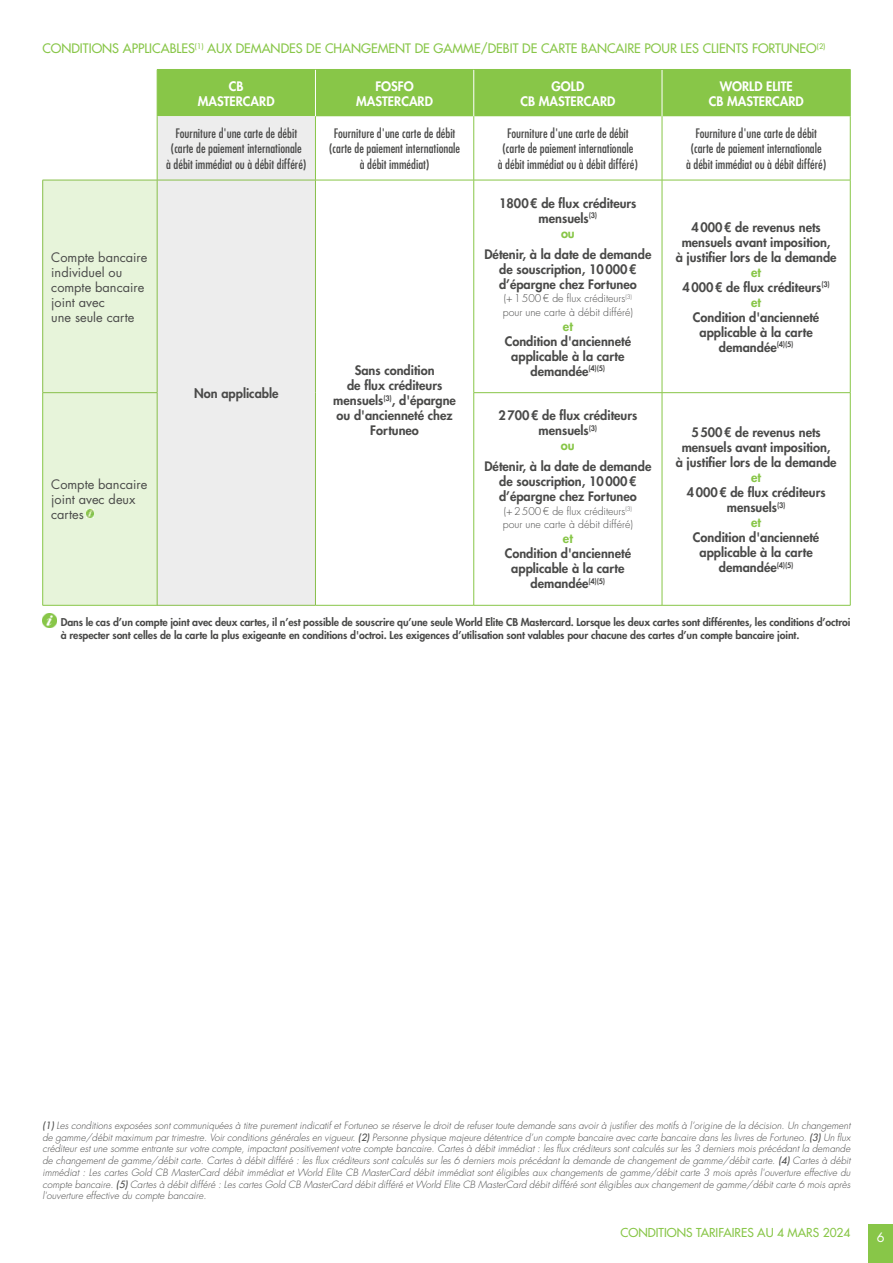
<style>
.page{position:relative;width:893px;height:1263px;background:#fff}
.page>*{position:absolute;margin:0;border:0;box-sizing:border-box;transform-origin:0 0}
.t1{font:800 12.75px/15px "Futura Std";color:#4a4a49;text-align:center}
.t2{font:condensed 12.75px/15.3px "Futura Std";color:#4a4a49;text-align:center}
.t3{font:500 12.75px "Futura Std";color:#88c648}
.t4{font:12.75px/15px "Futura Std";color:#4a4a49}
.t5{font:800 12.75px/15.3px "Futura Std";color:#fff;text-align:center}
.t6{font:800 12.75px "Futura Std";color:#88c648}
.t7{font:12.75px "Futura Std";color:#fff}
.t8{font:500 12px "Futura Std";color:#88c648}
.t9{font:800 10.5px/13.5px "Futura Std";letter-spacing:-.01em;color:#4a4a49}
.t10{font:300 10.5px/13.5px "Futura Std";color:#4a4a49}
.t11{font:italic 300 9.75px/11.7px "Futura Std";color:#4a4a49;text-align:justify}
.s1{color:#88c648}
.s2{font-weight:500}
</style>
<div class="page">
<div style="left:869px;top:1225px;width:24px;height:38px;background:#88c648"></div>
<div style="left:158px;top:70px;width:692px;height:46px;background:#88c648"></div>
<div style="left:157px;top:116px;width:158px;height:489px;background:#ededed"></div>
<div style="left:43px;top:181px;width:114px;height:424px;background:#e7f4da"></div>
<hr style="left:157px;top:70px;width:1px;height:46px;background:#88c648">
<hr style="left:157px;top:116px;width:1px;height:64px;background:#88c648">
<hr style="left:43px;top:180px;width:114px;height:1px;background:#88bf4b">
<hr style="left:42px;top:180px;width:1px;height:212px;background:#88bf4b">
<hr style="left:43px;top:392px;width:114px;height:1px;background:#88bf4b">
<hr style="left:157px;top:180px;width:158px;height:1px;background:#88bf4b">
<hr style="left:157px;top:180px;width:1px;height:212px;background:#88bf4b">
<hr style="left:315px;top:180px;width:1px;height:213px;background:#88bf4b">
<hr style="left:157px;top:393px;width:1px;height:212px;background:#88bf4b">
<hr style="left:315px;top:393px;width:1px;height:212px;background:#88bf4b">
<hr style="left:157px;top:605px;width:159px;height:1px;background:#88bf4b">
<hr style="left:315px;top:70px;width:1px;height:46px;background:#fff">
<hr style="left:473px;top:70px;width:1px;height:46px;background:#fff">
<hr style="left:662px;top:70px;width:1px;height:46px;background:#fff">
<hr style="left:157px;top:69px;width:158px;height:1px;background:#88c648">
<hr style="left:315px;top:69px;width:159px;height:1px;background:#88c648">
<hr style="left:474px;top:69px;width:188px;height:1px;background:#88c648">
<hr style="left:662px;top:69px;width:188px;height:1px;background:#88c648">
<hr style="left:850px;top:70px;width:1px;height:46px;background:#88c648">
<hr style="left:850px;top:116px;width:1px;height:64px;background:#88c648">
<hr style="left:850px;top:180px;width:1px;height:212px;background:#88c648">
<hr style="left:42px;top:393px;width:1px;height:212px;background:#88c648">
<hr style="left:850px;top:393px;width:1px;height:212px;background:#88c648">
<hr style="left:315px;top:116px;width:1px;height:64px;background:#88c648">
<hr style="left:473px;top:116px;width:1px;height:64px;background:#88c648">
<hr style="left:662px;top:116px;width:1px;height:64px;background:#88c648">
<hr style="left:473px;top:180px;width:1px;height:212px;background:#88c648">
<hr style="left:662px;top:180px;width:1px;height:212px;background:#88c648">
<hr style="left:474px;top:392px;width:188px;height:1px;background:#88c648">
<hr style="left:473px;top:393px;width:1px;height:212px;background:#88c648">
<hr style="left:662px;top:392px;width:188px;height:1px;background:#88c648">
<hr style="left:662px;top:393px;width:1px;height:212px;background:#88c648">
<hr style="left:315px;top:180px;width:159px;height:1px;background:#88c648">
<hr style="left:474px;top:180px;width:188px;height:1px;background:#88c648">
<hr style="left:662px;top:180px;width:188px;height:1px;background:#88c648">
<hr style="left:43px;top:605px;width:114px;height:1px;background:#88c648">
<hr style="left:316px;top:605px;width:158px;height:1px;background:#88c648">
<hr style="left:474px;top:605px;width:188px;height:1px;background:#88c648">
<hr style="left:662px;top:605px;width:188px;height:1px;background:#88c648">
<img style="left:43px;top:613px;width:13px;height:14px">
<svg style="left:86px;top:510px;width:8px;height:7px"></svg>
<h1 class="t3" style="left:43px;top:40px;width:784px">CONDITIONS APPLICABLES<sup>(1)</sup> AUX DEMANDES DE CHANGEMENT DE GAMME/DEBIT DE CARTE BANCAIRE POUR LES CLIENTS FORTUNEO<sup>(2)</sup></h1>
<h1 class="t5" style="left:198px;top:78px;width:78px">CB<br>MASTERCARD</h1>
<h1 class="t5" style="left:356px;top:78px;width:78px">FOSFO<br>MASTERCARD</h1>
<h1 class="t5" style="left:520px;top:78px;width:97px">GOLD<br>CB MASTERCARD</h1>
<h1 class="t5" style="left:709px;top:78px;width:97px">WORLD ELITE<br>CB MASTERCARD</h1>
<h1 class="t2" style="left:166px;top:126px;width:142px">Fourniture d'une carte de débit (carte de paiement internationale<br>à débit immédiat ou à débit différé)</h1>
<h1 class="t2" style="left:329px;top:126px;width:132px">Fourniture d'une carte de débit (carte de paiement internationale à débit immédiat)</h1>
<h1 class="t2" style="left:498px;top:126px;width:142px">Fourniture d'une carte de débit (carte de paiement internationale<br>à débit immédiat ou à débit différé)</h1>
<h1 class="t2" style="left:686px;top:126px;width:142px">Fourniture d'une carte de débit (carte de paiement internationale<br>à débit immédiat ou à débit différé)</h1>
<h1 class="t4" style="left:51px;top:250px;width:98px">Compte bancaire individuel ou compte bancaire joint avec<br>une seule carte</h1>
<h1 class="t4" style="left:51px;top:477px;width:98px">Compte bancaire joint avec deux cartes</h1>
<h1 class="t1" style="left:194px;top:386px;width:86px">Non applicable</h1>
<h1 class="t1" style="left:333px;top:363px;width:124px">Sans condition<br>de flux créditeurs mensuels<sup>(3)</sup>, d'épargne ou d'ancienneté chez<br>Fortuneo</h1>
<h1 class="t1" style="left:499px;top:195px;width:139px">1800€ de flux créditeurs mensuels<sup>(3)<br></sup><span class="s1">ou</span></h1>
<h1 class="t1" style="left:484px;top:246px;width:168px">Détenir, à la date de demande de souscription, 10000€ d’épargne chez Fortuneo</h1>
<p class="t10" style="left:503px;top:292px;width:132px">(+1500€ de flux créditeurs<sup>(3) </sup>pour une carte à débit différé)</p>
<h1 class="t6" style="left:563px;top:318px;width:11px">et</h1>
<h1 class="t1" style="left:505px;top:333px;width:128px">Condition d'ancienneté applicable à la carte demandée<sup>(4)(5)</sup></h1>
<h1 class="t1" style="left:498px;top:408px;width:140px">2700€ de flux créditeurs mensuels<sup>(3)<br></sup><span class="s1">ou</span></h1>
<h1 class="t1" style="left:484px;top:459px;width:168px">Détenir, à la date de demande de souscription, 10000€ d’épargne chez Fortuneo</h1>
<p class="t10" style="left:503px;top:504px;width:132px">(+2500€ de flux créditeurs<sup>(3) </sup>pour une carte à débit différé)</p>
<h1 class="t6" style="left:563px;top:530px;width:11px">et</h1>
<h1 class="t1" style="left:505px;top:546px;width:128px">Condition d'ancienneté applicable à la carte demandée<sup>(4)(5)</sup></h1>
<h1 class="t1" style="left:676px;top:219px;width:162px">4000€ de revenus nets mensuels avant imposition,<br>à justifier lors de la demande</h1>
<h1 class="t1" style="left:682px;top:264px;width:149px"><span class="s1">et<br></span>4000€ de flux créditeurs<sup>(3) </sup><span class="s1">et</span></h1>
<h1 class="t1" style="left:693px;top:309px;width:128px">Condition d'ancienneté applicable à la carte demandée<sup>(4)(5)</sup></h1>
<h1 class="t1" style="left:676px;top:424px;width:162px">5500€ de revenus nets mensuels avant imposition,<br>à justifier lors de la demande</h1>
<h1 class="t6" style="left:751px;top:469px;width:11px">et</h1>
<h1 class="t1" style="left:687px;top:484px;width:140px">4000€ de flux créditeurs mensuels<sup>(3)<br></sup><span class="s1">et</span></h1>
<h1 class="t1" style="left:693px;top:529px;width:128px">Condition d'ancienneté applicable à la carte demandée<sup>(4)(5)</sup></h1>
<p class="t9" style="left:61px;top:615px;width:791px">Dans le cas d’un compte joint avec deux cartes, il n’est possible de souscrire qu’une seule World Elite CB Mastercard. Lorsque les deux cartes sont différentes, les conditions d’octroi à respecter sont celles de la carte la plus exigeante en conditions d'octroi. Les exigences d’utilisation sont valables pour chacune des cartes d’un compte bancaire joint.</p>
<p class="t11" style="left:43px;top:1120px;width:809px"><span class="s2">(1)</span> Les conditions exposées sont communiquées à titre purement indicatif et Fortuneo se réserve le droit de refuser toute demande sans avoir à justifier des motifs à l’origine de la décision. Un changement de gamme/débit maximum par trimestre. Voir conditions générales en vigueur. <span class="s2">(2)</span> Personne physique majeure détentrice d’un compte bancaire avec carte bancaire dans les livres de Fortuneo. <span class="s2">(3)</span> Un flux créditeur est une somme entrante sur votre compte, impactant positivement votre compte bancaire. Cartes à débit immédiat : les flux créditeurs sont calculés sur les 3 derniers mois précédant la demande de changement de gamme/débit carte. Cartes à débit différé : les flux créditeurs sont calculés sur les 6 derniers mois précédant la demande de changement de gamme/débit carte. <span class="s2">(4)</span> Cartes à débit immédiat : Les cartes Gold CB MasterCard débit immédiat et World Elite CB MasterCard débit immédiat sont éligibles aux changements de gamme/débit carte 3 mois après l'ouverture effective du compte bancaire. <span class="s2">(5)</span> Cartes à débit différé : Les cartes Gold CB MasterCard débit différé et World Elite CB MasterCard débit différé sont éligibles aux changement de gamme/débit carte 6 mois après l'ouverture effective du compte bancaire.</p>
<p class="t8" style="left:621px;top:1225px;width:231px">CONDITIONS TARIFAIRES AU 4 MARS 2024</p>
<h1 class="t7" style="left:877px;top:1229px;width:9px">6</h1>
</div>
